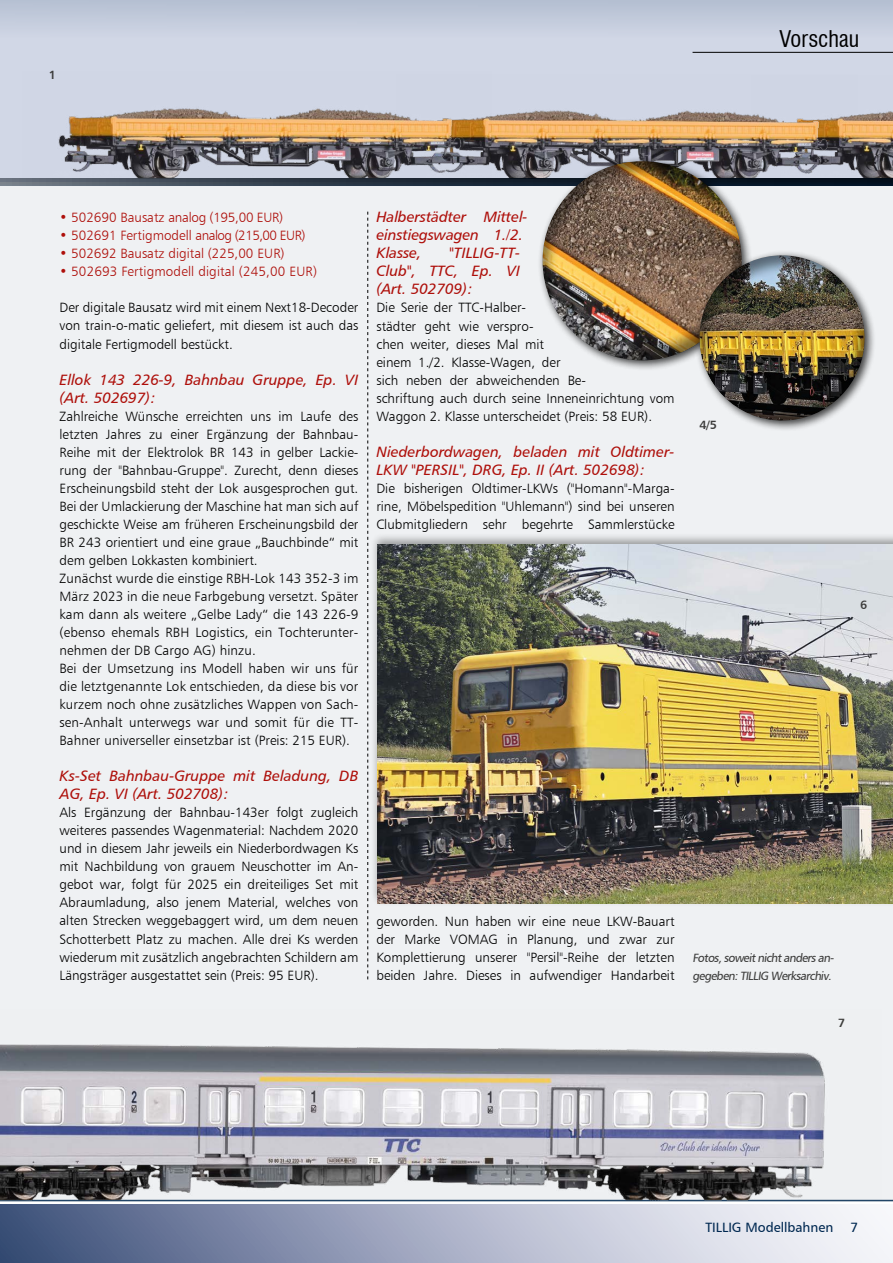
<style>
.page{position:relative;width:893px;height:1263px;background:#fff}
.page>*{position:absolute;margin:0;border:0;box-sizing:border-box;transform-origin:0 0}
.t1{font:condensed 22.5px "Swiss 721 BT";letter-spacing:-.005em;color:#000}
.t2{font:15px/18px "Humanist 777 BT Italic B";color:#ae0f0a}
.t3{font:13.5px/18px "Humanist 777 BT Light B";color:#000;text-align:justify}
.t4{font:13.5px "Humanist 777 BT Light B";color:#ae0f0a}
.t5{font:13.5px "Humanist 777 BT Roman B";color:#002851}
.t6{font:12px/18px "Humanist 777 BT Roman B";color:#3c3c3b}
.t7{font:12px "Humanist 777 BT Bold B";color:#3c3c3b}
</style>
<div class="page">
<div style="left:0;top:1204px;width:893px;height:59px;background:linear-gradient(to right,#44557f,#fff)"></div>
<div style="left:0;top:0;width:893px;height:1201px;background:#eff1f3"></div>
<div style="left:370px;top:532px;width:523px;height:375px;background:#000;opacity:.37"></div>
<img style="left:377px;top:545px;width:516px;height:358px">
<svg style="left:0;top:0;width:893px;height:182px;background:#cbd2e1"></svg>
<img style="left:858px;top:111px;width:35px;height:55px">
<img style="left:491px;top:110px;width:367px;height:56px">
<img style="left:58px;top:108px;width:433px;height:58px">
<div style="left:0;top:166px;width:893px;height:21px;background:#000;opacity:.75"></div>
<div style="left:538px;top:156px;width:215px;height:216px;background:#000;opacity:.75"></div>
<div style="left:528px;top:148px;width:227px;height:213px;background:#000;opacity:.5"></div>
<div style="left:694px;top:250px;width:182px;height:182px;background:#000;opacity:.75"></div>
<div style="left:685px;top:243px;width:192px;height:179px;background:#000;opacity:.5"></div>
<svg style="left:367px;top:212px;width:1px;height:767px"></svg>
<img style="left:0;top:1044px;width:881px;height:156px">
<hr style="left:692px;top:52px;width:201px;height:1px;background:#000">
<p class="t7" style="left:49px;top:67px;width:9px">1</p>
<h1 class="t1" style="left:779px;top:26px;width:82px">Vorschau</h1>
<p class="t4" style="left:60px;top:209px;width:225px">• 502690 Bausatz analog (195,00 EUR)</p>
<p class="t4" style="left:60px;top:227px;width:248px">• 502691 Fertigmodell analog (215,00 EUR)</p>
<p class="t4" style="left:60px;top:245px;width:227px">• 502692 Bausatz digital (225,00 EUR)</p>
<p class="t4" style="left:60px;top:263px;width:259px">• 502693 Fertigmodell digital (245,00 EUR)</p>
<p class="t3" style="left:60px;top:299px;width:300px">Der digitale Bausatz wird mit einem Next18-Decoder von train-o-matic geliefert, mit diesem ist auch das digitale Fertigmodell bestückt.</p>
<p class="t2" style="left:60px;top:370px;width:300px">Ellok 143 226-9, Bahnbau Gruppe, Ep. VI (Art. 502697):</p>
<p class="t3" style="left:60px;top:407px;width:300px;text-align:left">Zahlreiche Wünsche erreichten uns im Laufe des letzten Jahres zu einer Ergänzung der Bahnbau-Reihe mit der Elektrolok BR 143 in gelber Lackie&shy;rung der "Bahnbau-Gruppe". Zurecht, denn dieses Erscheinungsbild steht der Lok ausgesprochen gut.<br>Bei der Umlackierung der Maschine hat man sich auf geschickte Weise am früheren Erscheinungsbild der BR 243 orientiert und eine graue „Bauchbinde“ mit dem gelben Lokkasten kombiniert.<br>Zunächst wurde die einstige RBH-Lok 143 352-3 im März 2023 in die neue Farbgebung versetzt. Später kam dann als weitere „Gelbe Lady“ die 143 226-9 (ebenso ehemals RBH Logistics, ein Tochterunter&shy;nehmen der DB Cargo AG) hinzu.<br>Bei der Umsetzung ins Modell haben wir uns für die letztgenannte Lok entschieden, da diese bis vor kurzem noch ohne zusätzliches Wappen von Sach&shy;sen-Anhalt unterwegs war und somit für die TT-Bahner universeller einsetzbar ist (Preis: 215 EUR).</p>
<p class="t2" style="left:60px;top:767px;width:300px">Ks-Set Bahnbau-Gruppe mit Beladung, DB<br>AG, Ep. VI (Art. 502708):</p>
<p class="t3" style="left:60px;top:803px;width:300px">Als Ergänzung der Bahnbau-143er folgt zugleich weiteres passendes Wagenmaterial: Nachdem 2020 und in diesem Jahr jeweils ein Niederbordwagen Ks mit Nachbildung von grauem Neuschotter im An&shy;gebot war, folgt für 2025 ein dreiteiliges Set mit Abraumladung, also jenem Material, welches von alten Strecken weggebaggert wird, um dem neuen Schotterbett Platz zu machen. Alle drei Ks werden wiederum mit zusätzlich angebrachten Schildern am Längsträger ausgestattet sein (Preis: 95 EUR).</p>
<p class="t2" style="left:376px;top:208px;width:153px">Halberstädter Mittel&shy;einstiegswagen 1./2.<br>Klasse,</p>
<p class="t2" style="left:376px;top:244px;width:145px;text-align:justify;text-indent:73px">"TILLIG-TT-Club", TTC, Ep. VI (Art. 502709):</p>
<p class="t3" style="left:376px;top:299px;width:300px;text-align:left">Die Serie der TTC-Halber-<br>städter geht wie verspro-<br>chen weiter, dieses Mal mit<br>einem 1./2. Klasse-Wagen, der<br>sich neben der abweichenden Be-<br>schriftung auch durch seine Inneneinrichtung vom Waggon 2. Klasse unterscheidet (Preis: 58 EUR).</p>
<p class="t2" style="left:376px;top:442px;width:300px">Niederbordwagen, beladen mit Oldtimer-<br>LKW "PERSIL", DRG, Ep. II (Art. 502698):</p>
<p class="t3" style="left:376px;top:479px;width:300px">Die bisherigen Oldtimer-LKWs ("Homann"-Marga&shy;rine, Möbelspedition "Uhlemann") sind bei unseren Clubmitgliedern sehr begehrte Sammlerstücke</p>
<p class="t3" style="left:376px;top:911px;width:300px">geworden. Nun haben wir eine neue LKW-Bauart der Marke VOMAG in Planung, und zwar zur Komplettierung unserer "Persil"-Reihe der letzten beiden Jahre. Dieses in aufwendiger Handarbeit</p>
<p class="t7" style="left:699px;top:418px;width:19px">4/5</p>
<p class="t7" style="left:860px;top:597px;width:9px">6</p>
<p class="t6" style="left:693px;top:948px;width:145px">Fotos,soweitnichtandersan&shy;gegeben:TILLIG Werksarchiv.</p>
<p class="t7" style="left:838px;top:1015px;width:9px">7</p>
<p class="t5" style="left:705px;top:1219px;width:129px">TILLIG Modellbahnen</p>
<p class="t5" style="left:850px;top:1219px;width:9px">7</p>
</div>
